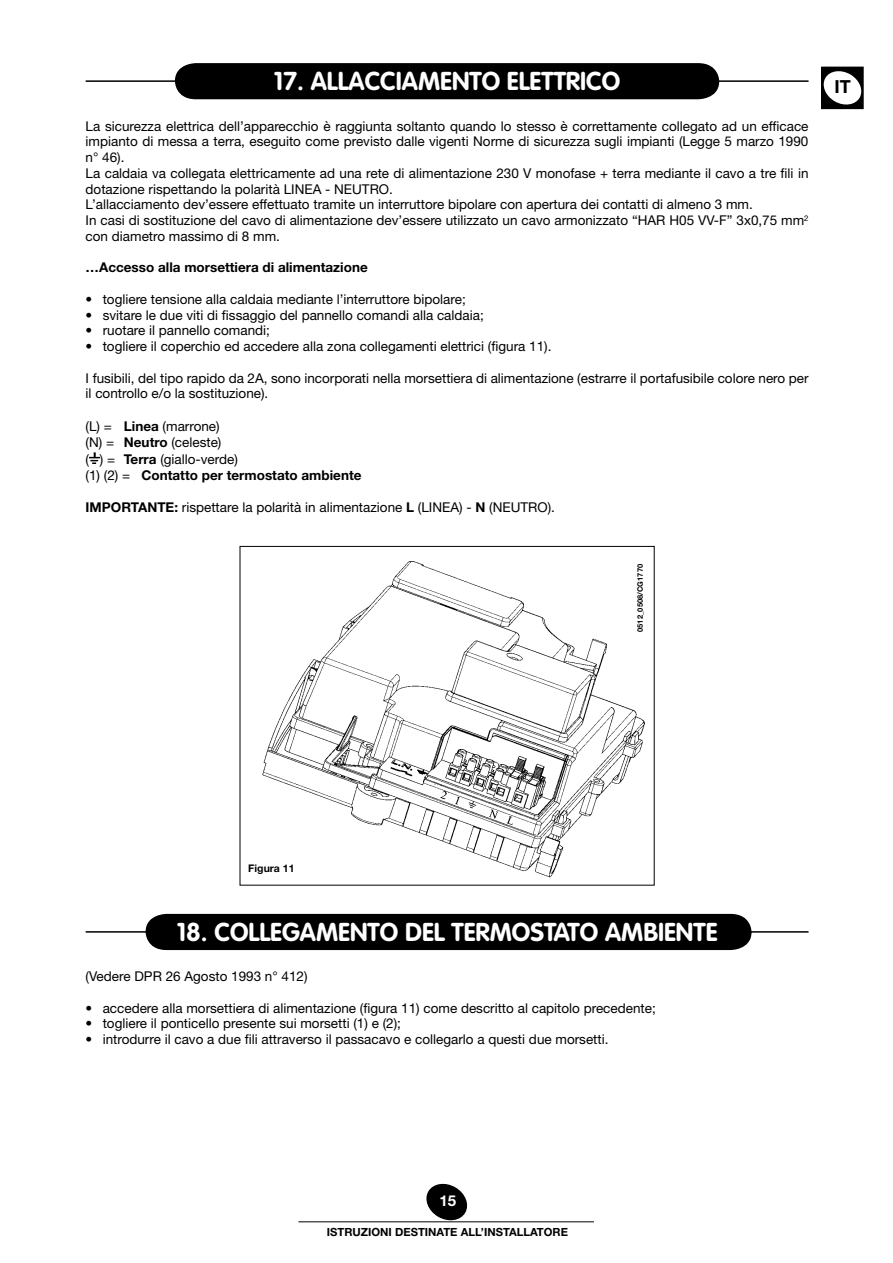
<style>
.page{position:relative;width:893px;height:1263px;background:#fff}
.page>*{position:absolute;margin:0;border:0;box-sizing:border-box;transform-origin:0 0}
.t1{font:700 25.5px "VAG Rounded Std";color:#fff}
.t2{font:700 18px "Helvetica Neue LT Std";color:#000}
.t3{font:700 15px "Helvetica Neue LT Std";color:#fff}
.t4{font:13.5px/15.8px "Helvetica Neue LT Std";color:#000}
.t5{font:700 13.5px "Helvetica Neue LT Std";color:#000}
.t6{font:700 11.25px "Helvetica Neue LT Std";color:#000}
.t7{font:700 10.5px "Helvetica Neue LT Std";color:#000}
.t8{font:700 7.5px "Helvetica Neue LT Std";color:#000}
.s1{font-weight:700}
</style>
<div class="page">
<svg style="left:426px;top:1183px;width:42px;height:38px"></svg>
<hr style="left:298px;top:1221px;width:296px;height:1px;background:#000">
<div style="left:821px;top:67px;width:43px;height:42px;border:2px solid #000"></div>
<svg style="left:821px;top:66px;width:43px;height:42px"></svg>
<svg style="left:175px;top:63px;width:545px;height:37px;background:#090909"></svg>
<hr style="left:710px;top:80px;width:98px;height:2px;background:#000">
<hr style="left:86px;top:80px;width:99px;height:2px;background:#000">
<svg style="left:89px;top:453px;width:11px;height:11px"></svg>
<img style="left:262px;top:561px;width:383px;height:317px">
<div style="left:145px;top:913px;width:607px;height:38px;background:#000"></div>
<hr style="left:743px;top:931px;width:65px;height:2px;background:#000">
<hr style="left:86px;top:931px;width:68px;height:2px;background:#000">
<h1 class="t1" style="left:274px;top:66px;width:348px">17. ALLACCIAMENTO ELETTRICO</h1>
<h2 class="t2" style="left:834px;top:75px;width:9px">IT</h2>
<p class="t4" style="left:86px;top:118px;width:724px">La sicurezza elettrica dell’apparecchio è raggiunta soltanto quando lo stesso è correttamente colle-ga-to ad un efficace impianto di messa a terra, e-se-guito come previsto dalle vigenti Norme di sicu-- rezza sugli impianti (Legge 5 marzo 1990 n° 46).<br>La caldaia va collegata elettricamente ad una rete di alimentazione 230 V monofase + terra mediante il cavo a tre fili in dotazione rispettando la polarità LINEA - NEUTRO.<br>L’allacciamento dev’essere effettuato tramite un interruttore bipolare con apertura dei contatti di almeno 3 mm.<br>In casi di sostituzione del cavo di alimentazione dev’essere utilizzato un cavo armonizzato “HAR H 05 VV-F” 3x0,75 mm<sup>2 </sup>con diametro massimo di 8 mm.</p>
<p class="t5" style="left:86px;top:259px;width:284px">…Accesso alla morsettiera di alimentazione</p>
<p class="t4" style="left:86px;top:291px;width:382px">• togliere tensione alla caldaia mediante l’interruttore bipolare;</p>
<p class="t4" style="left:86px;top:307px;width:400px">• svitare le due viti di fissaggio del pannello comandi alla caldaia;</p>
<p class="t4" style="left:86px;top:323px;width:186px">• ruotare il pannello comandi;</p>
<p class="t4" style="left:86px;top:338px;width:467px">• togliere il coperchio ed ac-cedere alla zona collegamenti elettrici (figura 11).</p>
<p class="t4" style="left:86px;top:370px;width:724px">I fusibili, del tipo rapido da 2A, sono incorporati nel- la morsettiera di alimentazione (estrarre il por-ta-fu-sibile colore nero per il controllo e/o la sostituzione).</p>
<p class="t4" style="left:86px;top:417px;width:277px;line-height:16.5px">(L) = <span class="s1">Linea</span> (marrone)<br>(N) = <span class="s1">Neutro</span> (celeste)<br>( ) = <span class="s1">Terra</span> (giallo-verde)<br>(1) (2) = <span class="s1">Contatto per termostato ambiente</span></p>
<p class="t5" style="left:86px;top:499px;width:27px">IMPORTANTE</p>
<p class="t4" style="left:174px;top:500px;width:382px"><span class="s1">:</span> rispettare la polarità in alimentazione <span class="s1">L</span> (LINEA) - <span class="s1">N</span> (NEUTRO).</p>
<p class="t7" style="left:248px;top:861px;width:48px">Figura 11</p>
<p class="t8" style="left:635px;top:632px;width:69px;rotate:-90deg">0512_0508/CG1770</p>
<h1 class="t1" style="left:177px;top:917px;width:542px">18. COLLEGAMENTO DEL TERMOSTATO AMBIENTE</h1>
<p class="t4" style="left:86px;top:968px;width:223px">(Vedere DPR 26 Agosto 1993 n° 412)</p>
<p class="t4" style="left:86px;top:1000px;width:572px">• accedere alla morsettiera di alimentazione (figura 11) come descritto al capitolo precedente;</p>
<p class="t4" style="left:86px;top:1015px;width:317px">• togliere il ponticello presente sui morsetti (1) e (2);</p>
<p class="t4" style="left:86px;top:1031px;width:524px">• introdurre il cavo a due fili attraverso il passacavo e collegarlo a questi due morsetti.</p>
<p class="t3" style="left:439px;top:1191px;width:18px">15</p>
<p class="t6" style="left:327px;top:1225px;width:243px">Istruzioni destinate all’installatore</p>
</div>
